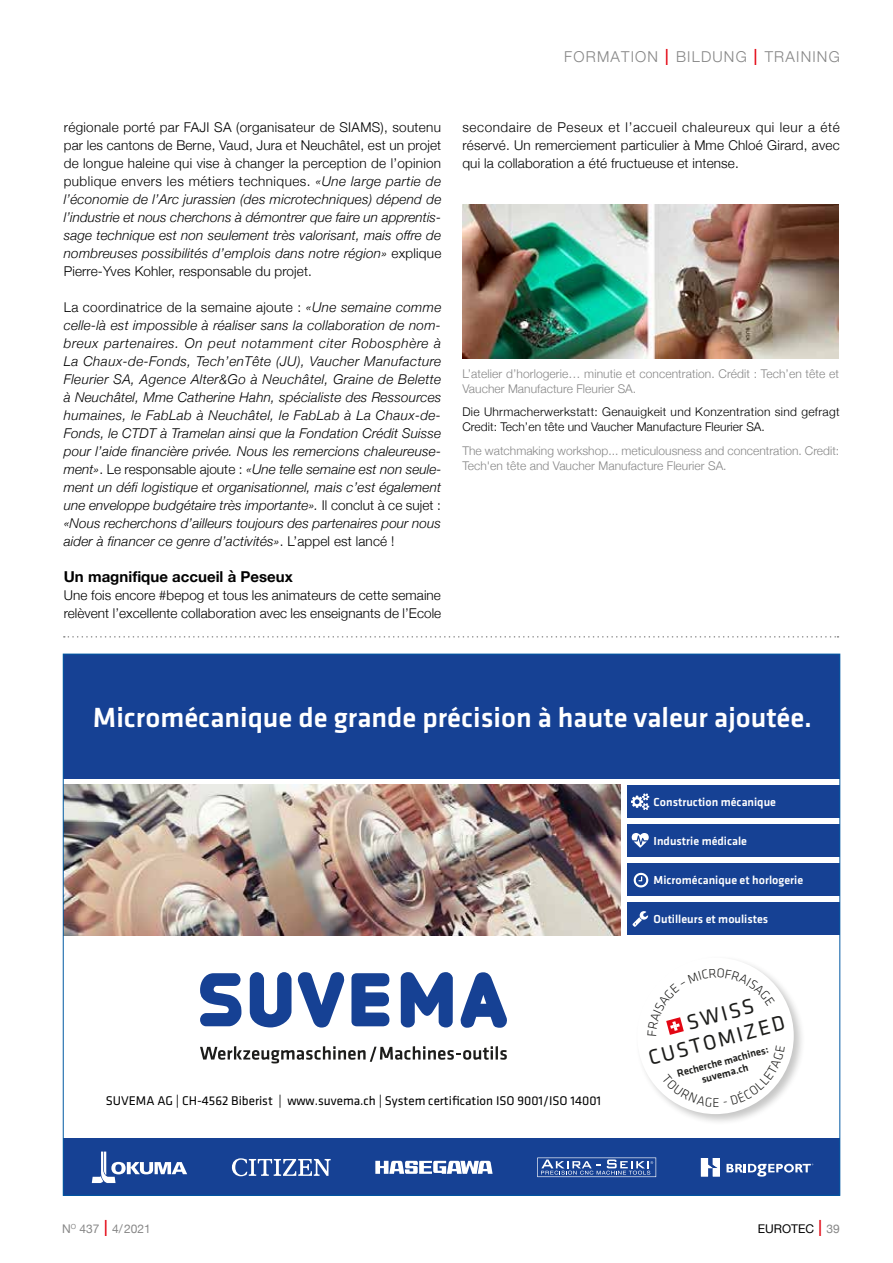
<style>
.page{position:relative;width:893px;height:1263px;background:#fff}
.page>*{position:absolute;margin:0;border:0;box-sizing:border-box;transform-origin:0 0}
.t1{font:500 28.8px "Klavika";color:#fff}
.t2{font:21.75px/24.3px "Klavika";color:#1d1d1b}
.t3{font:700 15px "Helvetica Neue";color:#000}
.t4{font:300 15px "Helvetica Neue";letter-spacing:.08em;color:#878787}
.t5{font:italic 300 13.5px/18px "Helvetica Neue";letter-spacing:.01em;color:#000;text-align:justify}
.t6{font:300 13.5px/18px "Helvetica Neue";letter-spacing:.01em;color:#000;text-align:justify}
.t7{font:300 13.2px "Klavika";color:#1d1d1b}
.t8{font:13.05px "Klavika";color:#000}
.t9{font:300 12px/15px "Helvetica Neue";letter-spacing:.005em;color:#878787}
.t10{font:300 12px/15px "Helvetica Neue";letter-spacing:.025em;color:#000}
.t11{font:500 12px "Klavika";color:#fff}
.t12{font:12px "Helvetica Neue";color:#878787}
.t13{font:12px "Helvetica Neue";color:#000}
.t14{font:500 10.65px/12px "Klavika";color:#1d1d1b;text-align:center}
.s1{font-stretch:condensed;font-size:22.5px;color:#e30613}
.s2{font-style:italic}
.s3{font-style:normal}
.s4{font-weight:300;font-stretch:condensed;font-size:22.5px;color:#e30613}
.s5{color:#878787}
</style>
<div class="page">
<svg style="left:200px;top:973px;width:41px;height:53px"></svg>
<svg style="left:250px;top:972px;width:41px;height:55px"></svg>
<svg style="left:297px;top:972px;width:48px;height:55px"></svg>
<svg style="left:460px;top:972px;width:47px;height:56px"></svg>
<svg style="left:351px;top:973px;width:39px;height:53px"></svg>
<svg style="left:401px;top:972px;width:52px;height:55px"></svg>
<svg style="left:200px;top:1046px;width:307px;height:17px"></svg>
<div style="left:636px;top:955px;width:170px;height:170px;background:#1d1d1b;opacity:.25"></div>
<div style="left:637px;top:958px;width:157px;height:156px;background:#fff;border-radius:50%"></div>
<div style="left:63px;top:1138px;width:777px;height:57px;background:#164194"></div>
<svg style="left:232px;top:1158px;width:99px;height:18px"></svg>
<svg style="left:92px;top:1151px;width:95px;height:32px"></svg>
<svg style="left:701px;top:1158px;width:19px;height:18px"></svg>
<svg style="left:726px;top:1163px;width:87px;height:13px"></svg>
<svg style="left:375px;top:1161px;width:118px;height:13px"></svg>
<svg style="left:537px;top:1157px;width:119px;height:20px"></svg>
<div style="left:63px;top:654px;width:777px;height:124px;background:#164194"></div>
<div style="left:627px;top:824px;width:213px;height:33px;background:#164194"></div>
<svg style="left:632px;top:833px;width:17px;height:14px"></svg>
<div style="left:627px;top:863px;width:213px;height:33px;background:#164194"></div>
<svg style="left:634px;top:873px;width:14px;height:14px"></svg>
<div style="left:627px;top:902px;width:213px;height:33px;background:#164194"></div>
<svg style="left:633px;top:911px;width:15px;height:16px"></svg>
<div style="left:627px;top:785px;width:213px;height:32px;background:#164194"></div>
<svg style="left:631px;top:793px;width:18px;height:17px"></svg>
<img style="left:65px;top:785px;width:555px;height:150px">
<svg style="left:64px;top:636px;width:774px;height:2px"></svg>
<img style="left:462px;top:204px;width:376px;height:154px">
<svg style="left:662px;top:1093px;width:20px;height:14px"></svg>
<svg style="left:752px;top:1072px;width:33px;height:33px"></svg>
<svg style="left:647px;top:969px;width:128px;height:66px"></svg>
<p class="t4" style="left:564px;top:44px;width:277px">FORMATION <span class="s1">I</span> BILDUNG <span class="s1">I</span> TRAINING</p>
<p class="t6" style="left:64px;top:117px;width:379px">régionale porté par FAJI SA (organisateur de SIAMS), soutenu par les cantons de Berne, Vaud, Jura et Neuchâtel, est un projet de longue haleine qui vise à changer la perception de l’opinion publique envers les métiers techniques. <span class="s2">«Une large partie de l’économie de l’Arc jurassien (des microtechniques) dépend de l’industrie et nous cherchons à démontrer que faire un apprentis&shy;sage technique est non seulement très valorisant, mais offre de nombreuses possibilités d’emplois dans notre région»</span> explique Pierre-Yves Kohler, responsable du projet.</p>
<p class="t5" style="left:64px;top:297px;width:379px"><span class="s3">La coordinatrice de la semaine ajoute :</span> «Une semaine comme celle-là est impossible à réaliser sans la collaboration de nom&shy;breux partenaires. On peut notamment citer Robosphère à La Chaux-de-Fonds, Tech’enTête (JU), Vaucher Manufacture Fleurier SA, Agence Alter&amp;Go à Neuchâtel, Graine de Belette à Neuchâtel, Mme Catherine Hahn, spécialiste des Ressources humaines, le FabLab à Neuchâtel, le FabLab à La Chaux-de-Fonds, le CTDT à Tramelan ainsi que la Fondation Crédit Suisse pour l’aide financière privée. Nous les remercions chaleureuse&shy;ment»<span class="s3">. Le responsable ajoute :</span> «Une telle semaine est non seule&shy;ment un défi logistique et organisationnel, mais c’est également une enveloppe budgétaire très importante». <span class="s3">Il conclut à ce sujet : </span>«Nous recherchons d’ailleurs toujours des partenaires pour nous aider à financer ce genre d’activités»<span class="s3">. L’appel est lancé !</span></p>
<p class="t3" style="left:64px;top:565px;width:231px">Un magnifique accueil à Peseux</p>
<p class="t6" style="left:64px;top:585px;width:379px">Une fois encore #bepog et tous les animateurs de cette semaine relèvent l’excellente collaboration avec les enseignants de l’Ecole</p>
<p class="t6" style="left:462px;top:117px;width:379px">secondaire de Peseux et l’accueil chaleureux qui leur a été réservé. Un remerciement particulier à Mme Chloé Girard, avec qui la collaboration a été fructueuse et intense.</p>
<p class="t9" style="left:462px;top:365px;width:378px">L’atelier d’horlogerie… minutie et concentration. Crédit : Tech’en tête et<br>Vaucher Manufacture Fleurier SA.</p>
<p class="t10" style="left:462px;top:403px;width:379px">Die Uhrmacherwerkstatt: Genauigkeit und Konzentration sind gefragt<br>Credit: Tech’en tête und Vaucher Manufacture Fleurier SA.</p>
<p class="t9" style="left:462px;top:442px;width:378px">The watchmaking workshop... meticulousness and concentration. Credit:<br>Tech'en tête and Vaucher Manufacture Fleurier SA.</p>
<h1 class="t1" style="left:93px;top:702px;width:721px">Micromécanique de grande précision à haute valeur ajoutée.</h1>
<p class="t11" style="left:654px;top:795px;width:124px">Construction mécanique</p>
<p class="t8" style="left:106px;top:1094px;width:497px">SUVEMA AG | CH-4562 Biberist | www.suvema.ch | System certification ISO 9001/ISO 14001</p>
<p class="t11" style="left:654px;top:834px;width:95px">Industrie médicale</p>
<p class="t11" style="left:654px;top:874px;width:151px">Micromécanique et horlogerie</p>
<p class="t11" style="left:654px;top:913px;width:116px">Outilleurs et moulistes</p>
<h2 class="t2" style="left:640px;top:1023px;width:142px;text-indent:46px;rotate:-15deg">S W I S S<br>C U S T O M I Z E D</h2>
<p class="t14" style="left:676px;top:1068px;width:96px;rotate:-15deg">Recherche machines: suvema.ch</p>
<p class="t7" style="left:713px;top:1095px;width:9px">E</p>
<p class="t12" style="left:62px;top:1220px;width:90px">N<sup>O</sup> 437 <span class="s4">I</span> 4/2021</p>
<p class="t13" style="left:758px;top:1220px;width:84px">EUROTEC <span class="s4">I</span> <span class="s5">39</span></p>
</div>
